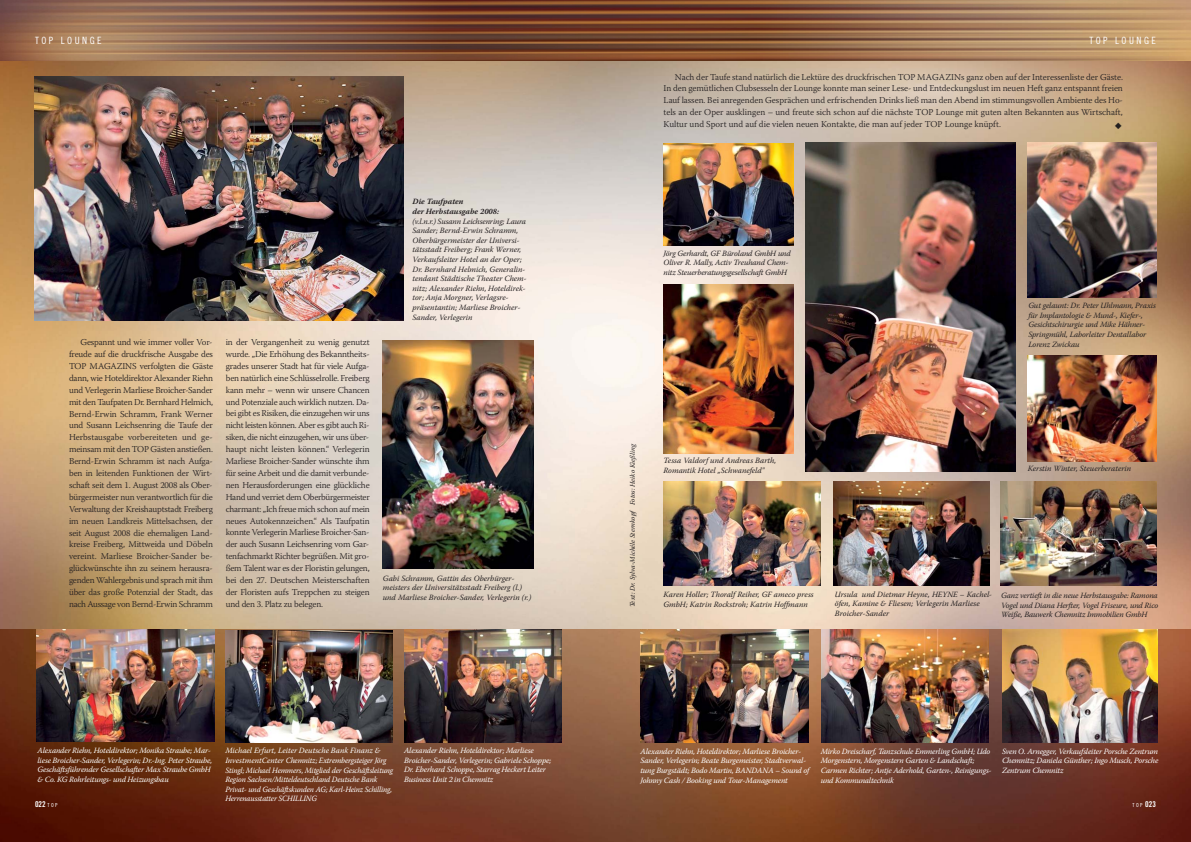
<style>
.page{position:relative;width:1191px;height:842px;background:#fff}
.page>*{position:absolute;margin:0;border:0;box-sizing:border-box;transform-origin:0 0}
.t1{font:10px "Trade Gothic LT Cond Eighteen";letter-spacing:.25em;color:#fff}
.t2{font:300 9px/11.9px "Warnock Pro";letter-spacing:-.02em;color:#231f20;text-align:justify}
.t3{font:italic 8px/9.6px "Warnock Pro";letter-spacing:-.02em;color:#fff}
.t4{font:italic 8px/9.6px "Warnock Pro";color:#231f20}
.t5{font:italic 8px/9.6px "Warnock Pro";letter-spacing:-.02em;color:#231f20}
.t6{font:italic 700 8px/9.6px "Warnock Pro";color:#231f20}
.t7{font:8px "Trade Gothic LT Bold Cond Twenty";color:#fff}
.t8{font:italic 7px "Warnock Pro";color:#231f20}
.t9{font:5.5px "Trade Gothic LT Cond Eighteen";color:#fff}
.s1{font-family:"Trade Gothic LT Cond Eighteen";font-size:5.5px}
.s2{font-family:"Trade Gothic LT Bold Cond Twenty";font-size:8px}
</style>
<div class="page">
<img style="left:0;top:61px;width:1191px;height:568px">
<img style="left:569px;top:61px;width:622px;height:146px">
<img style="left:0;top:0;width:1191px;height:61px">
<img style="left:0;top:629px;width:1191px;height:213px">
<img style="left:821px;top:629px;width:167px;height:114px">
<img style="left:1002px;top:629px;width:155px;height:114px">
<img style="left:383px;top:340px;width:150px;height:229px">
<img style="left:34px;top:77px;width:369px;height:243px">
<img style="left:1000px;top:482px;width:157px;height:104px">
<img style="left:1027px;top:355px;width:130px;height:106px">
<img style="left:663px;top:482px;width:158px;height:104px">
<img style="left:663px;top:143px;width:130px;height:102px">
<img style="left:833px;top:482px;width:156px;height:104px">
<img style="left:805px;top:142px;width:210px;height:329px">
<img style="left:663px;top:284px;width:131px;height:169px">
<img style="left:640px;top:629px;width:168px;height:114px">
<img style="left:1027px;top:142px;width:130px;height:155px">
<img style="left:37px;top:629px;width:178px;height:113px">
<img style="left:404px;top:629px;width:157px;height:113px">
<img style="left:225px;top:630px;width:167px;height:112px">
<svg style="left:1115px;top:123px;width:6px;height:6px"></svg>
<p class="t1" style="left:35px;top:36px;width:68px">TOP LOUNGE</p>
<p class="t1" style="left:1089px;top:36px;width:68px">TOP LOUNGE</p>
<p class="t2" style="left:69px;top:337px;width:145px;text-indent:11px">Gespannt und wie immer voller Vor&shy;freude auf die druckfrische Ausgabe des TOP MAGAZINS verfolgten die Gäste dann, wie Hoteldirektor Alexander Riehn und Verlegerin Marliese Broicher-Sander mit den Taufpaten Dr. Bernhard Helmich, Bernd-Erwin Schramm, Frank Werner und Susann Leichsenring die Taufe der Herbstausgabe vorbereiteten und ge&shy;meinsam mit den TOP Gästen anstießen.<br>Bernd-Erwin Schramm ist nach Aufga&shy;ben in leitenden Funktionen der Wirt&shy;schaft seit dem 1. August 2008 als Ober&shy;bürgermeister nun verantwortlich für die Verwaltung der Kreishauptstadt Freiberg im neuen Landkreis Mittelsachsen, der seit August 2008 die ehemaligen Land&shy;kreise Freiberg, Mittweida und Döbeln vereint. Marliese Broicher-Sander be&shy;glückwünschte ihn zu seinem herausra&shy;genden Wahlergebnis und sprach mit ihm über das große Potenzial der Stadt, das nach Aussage von Bernd-Erwin Schramm</p>
<p class="t2" style="left:226px;top:337px;width:145px">in der Vergangenheit zu wenig genutzt wurde. „Die Erhöhung des Bekanntheits&shy;grades unserer Stadt hat für viele Aufga&shy;ben natürlich eine Schlüsselrolle. Freiberg kann mehr – wenn wir unsere Chancen und Potenziale auch wirklich nutzen. Da&shy;bei gibt es Risiken, die einzugehen wir uns nicht leisten können. Aber es gibt auch Ri&shy;siken, die nicht einzugehen, wir uns über&shy;haupt nicht leisten können.“ Verlegerin Marliese Broicher-Sander wünschte ihm für seine Arbeit und die damit verbunde&shy;nen Herausforderungen eine glückliche Hand und verriet dem Oberbürgermeister charmant: „Ich freue mich schon auf mein neues Autokennzeichen.“ Als Taufpatin konnte Verlegerin Marliese Broicher-San&shy;der auch Susann Leichsenring vom Gar&shy;tenfachmarkt Richter begrüßen. Mit gro&shy;ßem Talent war es der Floristin gelungen, bei den 27. Deutschen Meisterschaften der Floristen aufs Treppchen zu steigen und den 3. Platz zu belegen.</p>
<p class="t6" style="left:412px;top:198px;width:88px">Die Taufpaten<br>der Herbstausgabe 2008:</p>
<p class="t4" style="left:412px;top:217px;width:116px">(v.l.n.r.) Susann Leichsenring; Laura Sander; Bernd-Erwin Schramm, Oberbürgermeister der Universi&shy;tätsstadt Freiberg; Frank Werner, Verkaufsleiter Hotel an der Oper; Dr. Bernhard Helmich, Generalin&shy;tendant Städtische Theater Chem&shy;nitz; Alexander Riehn, Hoteldirek&shy;tor; Anja Morgner, Verlagsre&shy;präsentantin; Marliese Broicher-Sander, Verlegerin</p>
<p class="t4" style="left:383px;top:574px;width:150px">Gabi Schramm, Gattin des Oberbürger&shy;meisters der Universitätsstadt Freiberg (l.) und Marliese Broicher-Sander, Verlegerin (r.)</p>
<p class="t3" style="left:38px;top:746px;width:176px">Alexander Riehn, Hoteldirektor; Monika Straube; Mar&shy;liese Broicher-Sander, Verlegerin; Dr.-Ing. Peter Straube, Geschäftsführender Gesellschafter Max Straube GmbH &amp; Co. KG Rohrleitungs- und Heizungsbau</p>
<p class="t3" style="left:404px;top:746px;width:149px">Alexander Riehn, Hoteldirektor; Marliese Broicher-Sander, Verlegerin; Gabriele Schoppe; Dr. Eberhard Schoppe, Starrag Heckert Leiter Business Unit 2 in Chemnitz</p>
<p class="t3" style="left:225px;top:747px;width:169px">Michael Erfurt, Leiter Deutsche Bank Finanz &amp; InvestmentCenter Chemnitz; Extrembergsteiger Jörg Stingl; Michael Hemmers, Mitglied der Geschäftsleitung Region Sachsen/Mitteldeutschland Deutsche Bank Privat- und Geschäftskunden AG; Karl-Heinz Schilling, Herrenausstatter SCHILLING</p>
<p class="t7" style="left:35px;top:801px;width:24px">022<span class="s1">TOP</span></p>
<p class="t2" style="left:663px;top:72px;width:461px;text-indent:11px">Nach der Taufe stand natürlich die Lektüre des druckfrischen TOP MAGAZINs ganz oben auf der Interessenliste der Gäste.<br>In den gemütlichen Clubsesseln der Lounge konnte man seiner Lese- und Entdeckungslust im neuen Heft ganz entspannt freien Lauf lassen. Bei anregenden Gesprächen und erfrischenden Drinks ließ man den Abend im stimmungsvollen Ambiente des Ho&shy;tels an der Oper ausklingen – und freute sich schon auf die nächste TOP Lounge mit guten alten Bekannten aus Wirtschaft, Kultur und Sport und auf die vielen neuen Kontakte, die man auf jeder TOP Lounge knüpft.</p>
<p class="t5" style="left:663px;top:249px;width:129px">Jörg Gerhardt, GF Büroland GmbH und<br>Oliver R. Mally, Activ Treuhand Chem&shy;nitz Steuerberatungsgesellschaft GmbH</p>
<p class="t4" style="left:1028px;top:302px;width:129px">Gut gelaunt: Dr. Peter Uhlmann, Praxis für Implantologie &amp; Mund-, Kiefer-, Gesichtschirurgie und Mike Hähner-Springmühl, Laborleiter Dentallabor Lorenz Zwickau</p>
<p class="t8" style="left:629px;top:607px;width:164px;rotate:-90deg">Text: Dr. Sylva-Michéle Sternkopf Fotos: Heiko Kießling</p>
<p class="t4" style="left:663px;top:456px;width:114px">Tessa Valdorf und Andreas Barth,<br>Romantik Hotel „Schwanefeld"</p>
<p class="t4" style="left:1027px;top:464px;width:105px">Kerstin Winter, Steuerberaterin</p>
<p class="t4" style="left:663px;top:590px;width:152px">Karen Holler; Thoralf Reiher, GF ameco press<br>GmbH; Katrin Rockstroh; Katrin Hoffmann</p>
<p class="t4" style="left:835px;top:590px;width:159px">Ursula und Dietmar Heyne, HEYNE – Kachel&shy;öfen, Kamine &amp; Fliesen; Verlegerin Marliese<br>Broicher-Sander</p>
<p class="t4" style="left:1001px;top:591px;width:159px;text-align:justify">Ganz vertieft in die neue Herbstausgabe: Ramona Vogel und Diana Herfter, Vogel Friseure, und Rico Weiße, Bauwerk Chemnitz Immobilien GmbH</p>
<p class="t3" style="left:640px;top:747px;width:170px">Alexander Riehn, Hoteldirektor; Marliese Broicher-Sander, Verlegerin; Beate Burgemeister, Stadtverwal&shy;tung Burgstädt; Bodo Martin, BANDANA – Sound of Johnny Cash / Booking und Tour-Management</p>
<p class="t3" style="left:820px;top:747px;width:172px">Mirko Dreischarf, Tanzschule Emmerling GmbH; Udo Morgenstern, Morgenstern Garten &amp; Landschaft; Carmen Richter; Antje Aderhold, Garten-, Reinigungs&shy;und Kommunaltechnik</p>
<p class="t3" style="left:1002px;top:747px;width:158px;text-align:justify">Sven O. Arnegger, Verkaufsleiter Porsche Zentrum Chemnitz; Daniela Günther; Ingo Musch, Porsche Zentrum Chemnitz</p>
<p class="t9" style="left:1132px;top:803px;width:25px">TOP <span class="s2">023</span></p>
</div>
